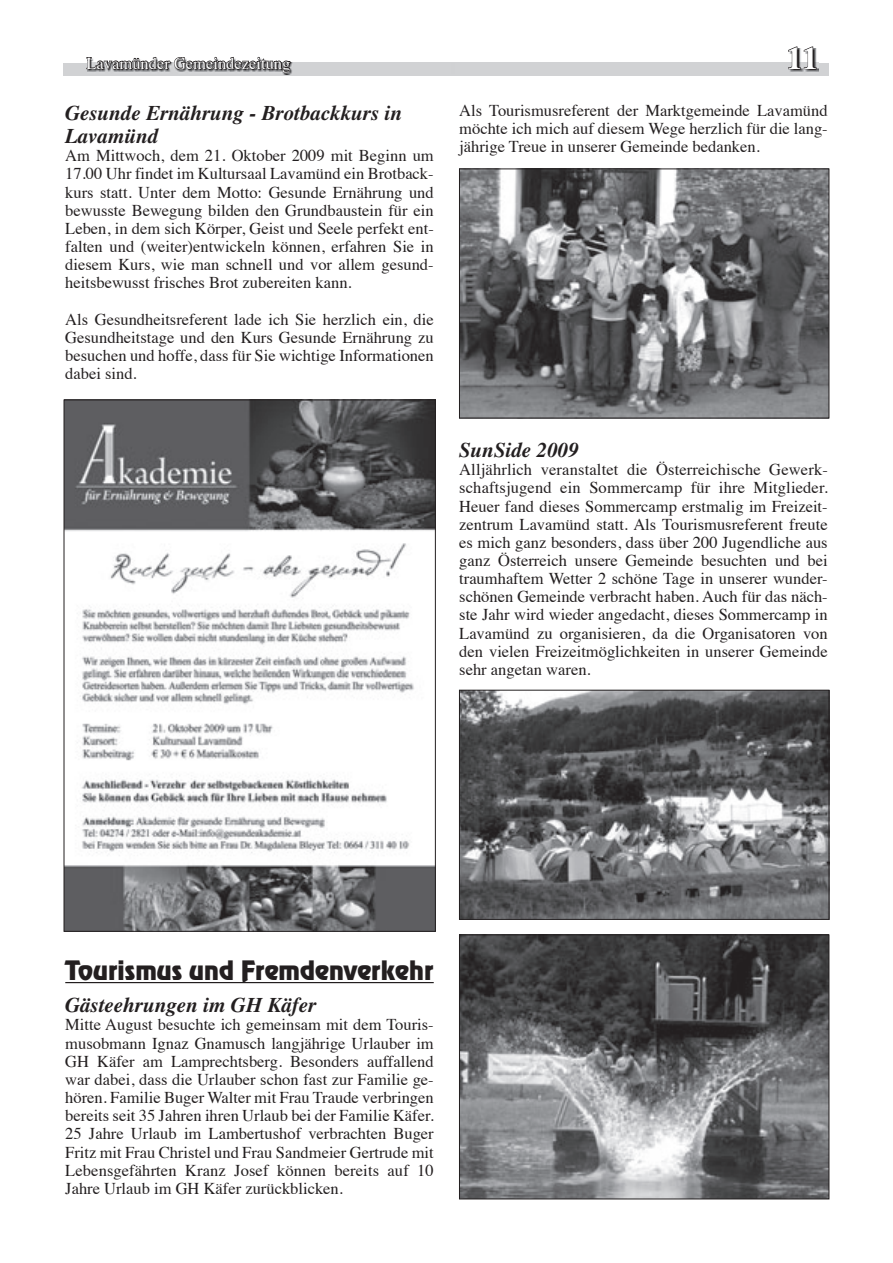
<style>
.page{position:relative;width:893px;height:1263px;background:#fff}
.page>*{position:absolute;margin:0;border:0;box-sizing:border-box;transform-origin:0 0}
.t1{font:700 31.5px "Times";color:#fff}
.t2{font:24px "Revue";color:#231f20}
.t3{font:italic 700 21px/23.1px "Times";color:#231f20}
.t4{font:16.5px/18.1px "Times";color:#231f20;text-align:justify}
.t5{font:16.5px "Times";color:#fff}
</style>
<div class="page">
<div style="left:64px;top:63px;width:765px;height:13px;background:#d1d2d4"></div>
<img style="left:283px;top:62px;width:535px;height:12px">
<svg style="left:86px;top:56px;width:205px;height:17px"></svg>
<svg style="left:788px;top:46px;width:29px;height:23px"></svg>
<hr style="left:65px;top:982px;width:369px;height:1px;background:#231f20">
<img style="left:461px;top:171px;width:366px;height:245px">
<div style="left:459px;top:169px;width:370px;height:249px;border:1px solid #231f20"></div>
<img style="left:461px;top:692px;width:366px;height:225px">
<div style="left:459px;top:690px;width:370px;height:229px;border:1px solid #231f20"></div>
<img style="left:461px;top:937px;width:366px;height:260px">
<div style="left:459px;top:935px;width:370px;height:264px;border:1px solid #231f20"></div>
<img style="left:66px;top:402px;width:368px;height:527px">
<p class="t5" style="left:87px;top:56px;width:205px">Lavamünder Gemeindezeitung</p>
<h1 class="t1" style="left:786px;top:47px;width:33px">11</h1>
<p class="t3" style="left:65px;top:103px;width:339px">Gesunde Ernährung - Brotbackkurs in<br>Lavamünd</p>
<p class="t4" style="left:65px;top:148px;width:370px">Am Mittwoch, dem 21. Oktober 2009 mit Beginn um 17.00 Uhr findet im Kultursaal Lavamünd ein Brotback&shy;kurs statt. Unter dem Motto: Gesunde Ernährung und bewusste Bewegung bilden den Grundbaustein für ein Leben, in dem sich Körper, Geist und Seele perfekt ent&shy;falten und (weiter)entwickeln können, erfahren Sie in diesem Kurs, wie man schnell und vor allem gesund&shy;heitsbewusst frisches Brot zubereiten kann.</p>
<p class="t4" style="left:65px;top:311px;width:370px">Als Gesundheitsreferent lade ich Sie herzlich ein, die Gesundheitstage und den Kurs Gesunde Ernährung zu besuchen und hoffe, dass für Sie wichtige Informationen dabei sind.</p>
<p class="t4" style="left:459px;top:103px;width:370px">Als Tourismusreferent der Marktgemeinde Lavamünd möchte ich mich auf diesem Wege herzlich für die lang&shy;jährige Treue in unserer Gemeinde bedanken.</p>
<p class="t3" style="left:459px;top:440px;width:121px">SunSide 2009</p>
<p class="t4" style="left:459px;top:462px;width:370px">Alljährlich veranstaltet die Österreichische Gewerk&shy;schaftsjugend ein Sommercamp für ihre Mitglieder.<br>Heuer fand dieses Sommercamp erstmalig im Freizeit&shy;zentrum Lavamünd statt. Als Tourismusreferent freute es mich ganz besonders, dass über 200 Jugendliche aus ganz Österreich unsere Gemeinde besuchten und bei traumhaftem Wetter 2 schöne Tage in unserer wunder&shy;schönen Gemeinde verbracht haben. Auch für das näch&shy;ste Jahr wird wieder angedacht, dieses Sommercamp in Lavamünd zu organisieren, da die Organisatoren von den vielen Freizeitmöglichkeiten in unserer Gemeinde sehr angetan waren.</p>
<h2 class="t2" style="left:65px;top:960px;width:370px">Tourismus und Fremdenverkehr</h2>
<p class="t3" style="left:65px;top:995px;width:253px">Gästeehrungen im GH Käfer</p>
<p class="t4" style="left:65px;top:1017px;width:370px">Mitte August besuchte ich gemeinsam mit dem Touris&shy;musobmann Ignaz Gnamusch langjährige Urlauber im GH Käfer am Lamprechtsberg. Besonders auffallend war dabei, dass die Urlauber schon fast zur Familie ge&shy;hören. Familie Buger Walter mit Frau Traude verbringen bereits seit 35 Jahren ihren Urlaub bei der Familie Käfer.<br>25 Jahre Urlaub im Lambertushof verbrachten Buger Fritz mit Frau Christel und Frau Sandmeier Gertrude mit Lebensgefährten Kranz Josef können bereits auf 10<br>Jahre Urlaub im GH Käfer zurückblicken.</p>
</div>
